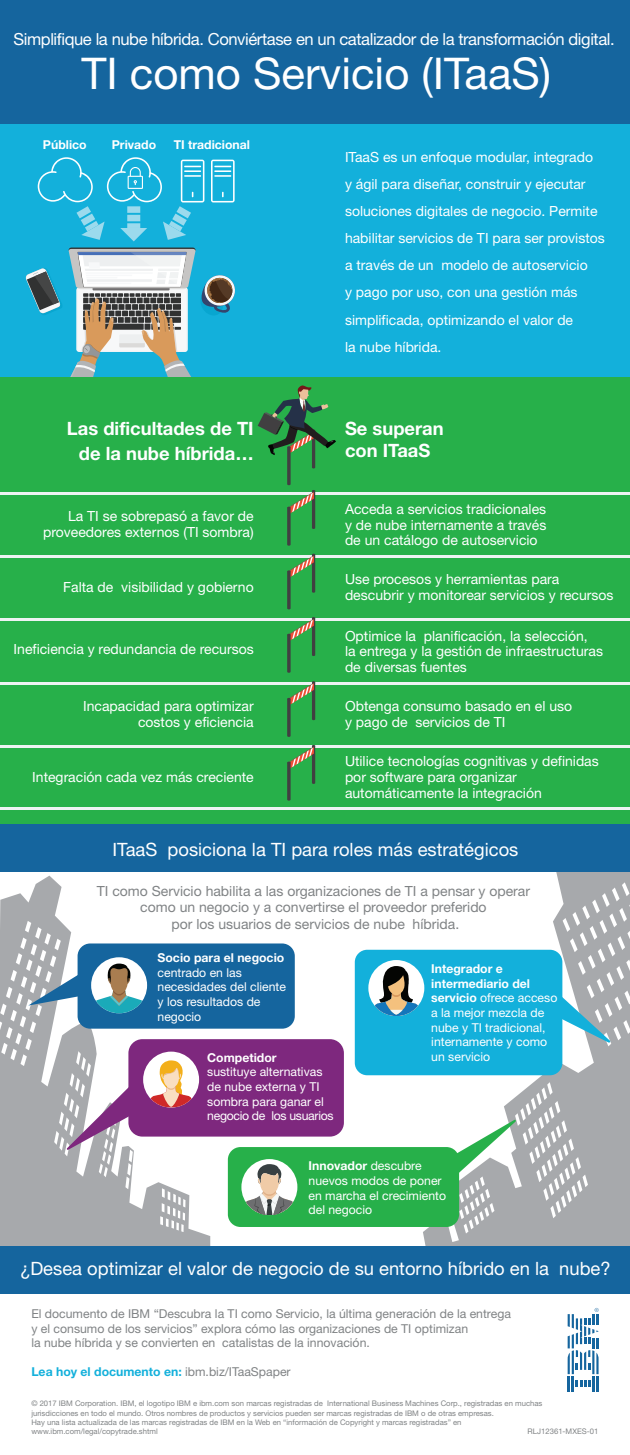
<style>
.page{position:relative;width:630px;height:1455px;background:#fff}
.page>*{position:absolute;margin:0;border:0;box-sizing:border-box;transform-origin:0 0}
.t1{font:43.75px "Helvetica Neue";color:#fff}
.t2{font:18.38px "Helvetica Neue";color:#fff}
.t3{font:700 18.38px/24.5px "Helvetica Neue";color:#fff;text-align:right}
.t4{font:16.62px "Helvetica Neue";letter-spacing:-.025em;color:#fff}
.t5{font:14px/15.8px "Helvetica Neue";color:#fff}
.t6{font:14px/16.8px "Helvetica Neue";color:#808385;text-align:center}
.t7{font:12.25px/14.7px "Helvetica Neue";color:#fff}
.t8{font:12.25px/14.7px "Helvetica Neue";color:#808385}
.t9{font:700 12.25px "Helvetica Neue";color:#13b0db}
.t10{font:700 12.25px "Helvetica Neue";color:#fff}
.t11{font:7.7px/9.3px "Helvetica Neue";color:#808385}
.s1{font-weight:700}
.s2{font-weight:400;color:#808385}
</style>
<div class="page">
<div style="left:0;top:123px;width:630px;height:255px;background:#13b0db"></div>
<div style="left:0;top:0;width:630px;height:124px;background:#15659e"></div>
<svg style="left:25px;top:247px;width:212px;height:131px"></svg>
<svg style="left:211px;top:160px;width:24px;height:42px"></svg>
<svg style="left:38px;top:157px;width:166px;height:84px"></svg>
<div style="left:0;top:378px;width:630px;height:459px;background:#27b04a"></div>
<hr style="left:0;top:807px;width:630px;height:2px;background:#edf3f3">
<svg style="left:423px;top:871px;width:207px;height:374px"></svg>
<hr style="left:0;top:492px;width:630px;height:2px;background:#edf3f3">
<svg style="left:258px;top:385px;width:78px;height:160px"></svg>
<hr style="left:0;top:554px;width:630px;height:3px;background:#edf3f3">
<svg style="left:287px;top:553px;width:28px;height:56px"></svg>
<hr style="left:0;top:618px;width:630px;height:2px;background:#edf3f3">
<svg style="left:287px;top:617px;width:28px;height:55px"></svg>
<hr style="left:0;top:682px;width:630px;height:2px;background:#edf3f3">
<svg style="left:287px;top:681px;width:28px;height:55px"></svg>
<div style="left:355px;top:949px;width:207px;height:126px;background:#13b0db;border-radius:12px"></div>
<svg style="left:0;top:875px;width:210px;height:370px"></svg>
<div style="left:0;top:823px;width:630px;height:48px;background:#15659e"></div>
<div style="left:368px;top:960px;width:56px;height:55px;background:#fff;border-radius:50%"></div>
<div style="left:78px;top:943px;width:217px;height:85px;background:#15659e;border-radius:13px"></div>
<div style="left:128px;top:1039px;width:216px;height:97px;background:#7e287e;border-radius:14px"></div>
<svg style="left:536px;top:882px;width:94px;height:164px"></svg>
<svg style="left:450px;top:1082px;width:138px;height:151px"></svg>
<div style="left:228px;top:1146px;width:231px;height:80px;background:#27b04a;border-radius:13px"></div>
<svg style="left:241px;top:1158px;width:56px;height:56px"></svg>
<div style="left:143px;top:1051px;width:56px;height:56px;background:#fff;border-radius:50%"></div>
<svg style="left:244px;top:1162px;width:51px;height:52px;background:#b6c2b1"></svg>
<svg style="left:372px;top:965px;width:49px;height:50px"></svg>
<svg style="left:0;top:920px;width:194px;height:311px"></svg>
<div style="left:0;top:1245px;width:630px;height:48px;background:#15659e"></div>
<svg style="left:568px;top:1307px;width:31px;height:84px"></svg>
<hr style="left:0;top:745px;width:630px;height:2px;background:#edf3f3">
<svg style="left:287px;top:745px;width:28px;height:55px"></svg>
<img style="left:213px;top:279px;width:19px;height:9px">
<p class="t4" style="left:14px;top:29px;width:603px">Simplifique la nube híbrida. Conviértase en un catalizador de la transformación digital.</p>
<p class="t1" style="left:81px;top:48px;width:471px">TI como Servicio (ITaaS)</p>
<p class="t10" style="left:43px;top:137px;width:45px">Público</p>
<p class="t10" style="left:112px;top:137px;width:46px">Privado</p>
<p class="t10" style="left:174px;top:137px;width:78px">TI tradicional</p>
<p class="t5" style="left:345px;top:143px;width:261px;line-height:27.1px">ITaaS es un enfoque modular, integrado<br>y ágil para diseñar, construir y ejecutar soluciones digitales de negocio. Permite habilitar servicios de TI para ser provistos a través de un modelo de autoservicio<br>y pago por uso, con una gestión más simplificada, optimizando el valor de<br>la nube híbrida.</p>
<p class="t3" style="left:67px;top:416px;width:188px">Las dificultades de TI de la nube híbrida…</p>
<p class="t3" style="left:345px;top:417px;width:100px;line-height:22.1px;text-align:left">Se superan con ITaaS</p>
<p class="t5" style="left:43px;top:508px;width:212px;text-align:right">La TI se sobrepasó a favor de proveedores externos (TI sombra)</p>
<p class="t5" style="left:345px;top:501px;width:203px;text-align:justify">Acceda a servicios tradicionales y de nube internamente a través de un catálogo de autoservicio</p>
<p class="t5" style="left:63px;top:579px;width:192px">Falta de visibilidad y gobierno</p>
<p class="t5" style="left:345px;top:571px;width:270px">Use procesos y herramientas para descubrir y monitorear servicios y recursos</p>
<p class="t5" style="left:14px;top:641px;width:242px">Ineficiencia y redundancia de recursos</p>
<p class="t5" style="left:345px;top:627px;width:259px">Optimice la planificación, la selección,<br>la entrega y la gestión de infraestructuras de diversas fuentes</p>
<p class="t5" style="left:83px;top:697px;width:172px;text-align:right">Incapacidad para optimizar costos y eficiencia</p>
<p class="t5" style="left:345px;top:697px;width:229px">Obtenga consumo basado en el uso y pago de servicios de TI</p>
<p class="t5" style="left:32px;top:769px;width:223px">Integración cada vez más creciente</p>
<p class="t5" style="left:345px;top:753px;width:255px">Utilice tecnologías cognitivas y definidas por software para organizar automáticamente la integración</p>
<p class="t2" style="left:112px;top:838px;width:407px">ITaaS posiciona la TI para roles más estratégicos</p>
<p class="t6" style="left:97px;top:882px;width:435px">TI como Servicio habilita a las organizaciones de TI a pensar y operar como un negocio y a convertirse el proveedor preferido<br>por los usuarios de servicios de nube híbrida.</p>
<p class="t7" style="left:158px;top:950px;width:130px"><span class="s1">Socio para el negocio </span>centrado en las necesidades del cliente y los resultados de negocio</p>
<p class="t7" style="left:207px;top:1049px;width:128px"><span class="s1">Competidor<br></span>sustituye alternativas de nube externa y TI sombra para ganar el negocio de los usuarios</p>
<p class="t7" style="left:309px;top:1158px;width:139px"><span class="s1">Innovador</span> descubre nuevos modos de poner en marcha el crecimiento del negocio</p>
<p class="t7" style="left:431px;top:961px;width:128px"><span class="s1">Integrador e intermediario del servicio</span> ofrece acceso a la mejor mezcla de nube y TI tradicional, internamente y como un servicio</p>
<p class="t2" style="left:20px;top:1257px;width:592px">¿Desea optimizar el valor de negocio de su entorno híbrido en la nube?</p>
<p class="t8" style="left:31px;top:1305px;width:481px">El documento de IBM “Descubra la TI como Servicio, la última generación de la entrega y el consumo de los servicios” explora cómo las organizaciones de TI optimizan<br>la nube híbrida y se convierten en catalistas de la innovación.</p>
<p class="t9" style="left:31px;top:1364px;width:261px">Lea hoy el documento en: <span class="s2">ibm.biz/ITaaSpaper</span></p>
<p class="t11" style="left:31px;top:1398px;width:513px">© 2017 IBM Corporation. IBM, el logotipo IBM e ibm.com son marcas registradas de International Business Machines Corp., registradas en muchas jurisdicciones en todo el mundo. Otros nombres de productos y servicios pueden ser marcas registradas de IBM o de otras empresas.<br>Hay una lista actualizada de las marcas registradas de IBM en la Web en “información de Copyright y marcas registradas” en www.ibm.com/legal/copytrade.shtml</p>
<p class="t11" style="left:528px;top:1426px;width:72px">RLJ12361-MXES-01</p>
</div>
